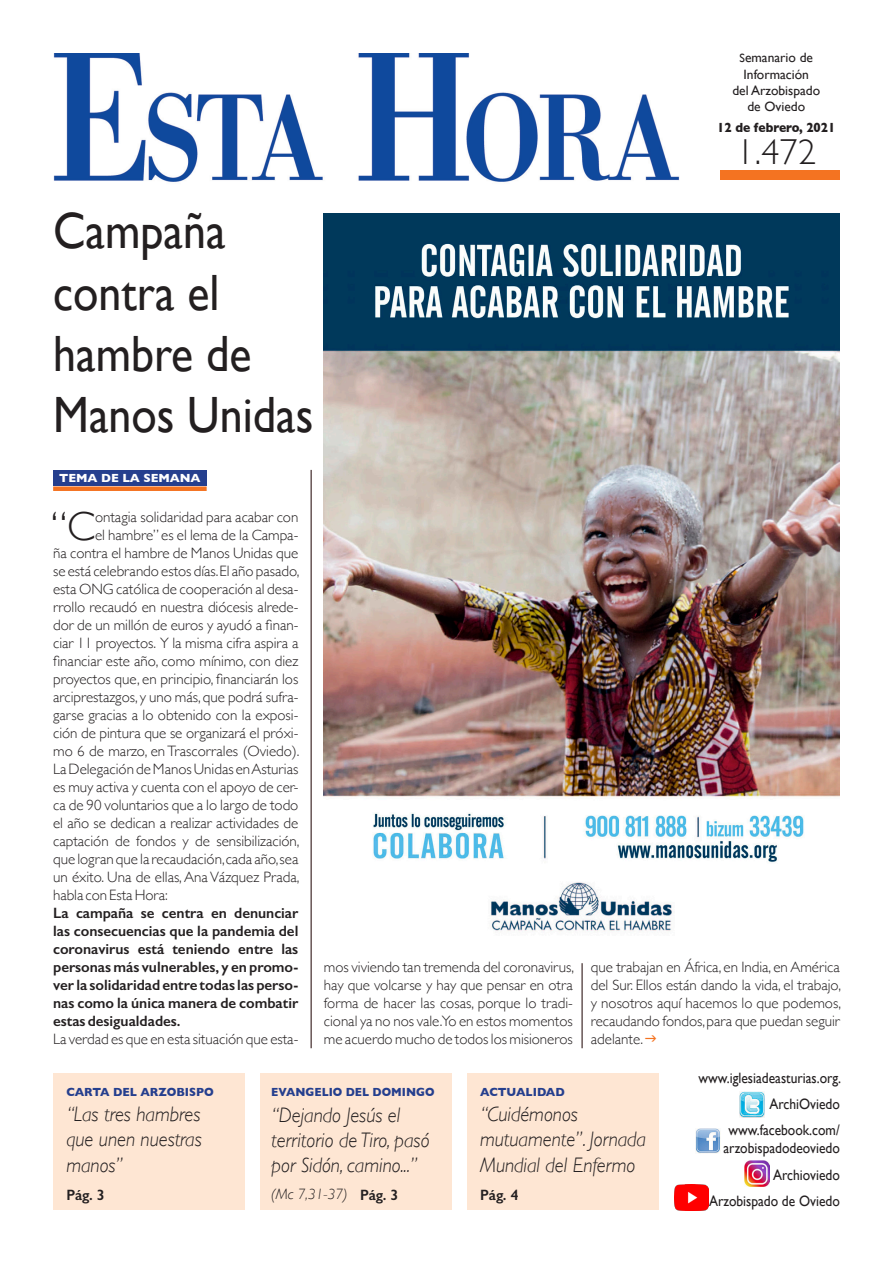
<style>
.page{position:relative;width:893px;height:1263px;background:#fff}
.page>*{position:absolute;margin:0;border:0;box-sizing:border-box;transform-origin:0 0}
.t1{font:51px/61.2px "Gill Sans";color:#231f20;scale:.9 1}
.Texto_general{font:300 41.4px "Gill Sans";color:#231f20}
.t2{font:300 36px "Gill Sans";color:#231f20}
.Opinión_titulo_3_col{font:italic 300 21px/25.2px "Gill Sans";color:#231f20;scale:.95 1}
.Texto_general-2{font:300 15px/18px "Gill Sans";color:#231f20;text-align:justify}
.Texto_general-3{font:600 15px/18px "Gill Sans";color:#231f20;text-align:justify}
.t3{font:15px "Gill Sans";color:#231f20;scale:.9 1}
.Opinión_titulo_3_col-2{font:italic 300 15px "Gill Sans";color:#231f20}
.Opinión_titulo_3_col-3{font:600 15px "Gill Sans";color:#231f20}
.t4{font:13.5px "Gill Sans";color:#231f20}
.t5{font:700 13.5px "Gill Sans";color:#231f20;scale:.9 1}
.t6{font:700 12px "Gill Sans";color:#253f8e;scale:.95 1}
.t7{font:700 12px "Gill Sans";color:#253f8e;scale:.93 1}
.t8{font:700 12px "Gill Sans";color:#fff}
.s1{font-size:12px}
.s2{font-weight:600;font-style:normal}
</style>
<div class="page">
<img style="left:53px;top:53px;width:627px;height:129px">
<div style="left:53px;top:1073px;width:191px;height:137px;background:#fee6d3"></div>
<img style="left:695px;top:1128px;width:26px;height:25px">
<img style="left:739px;top:1091px;width:26px;height:26px">
<img style="left:744px;top:1160px;width:26px;height:26px">
<img style="left:674px;top:1185px;width:34px;height:25px">
<div style="left:721px;top:170px;width:119px;height:10px;background:#f47321"></div>
<div style="left:467px;top:1073px;width:192px;height:137px;background:#fee6d3"></div>
<hr style="left:311px;top:470px;width:1px;height:578px;background:#1b0000">
<hr style="left:582px;top:963px;width:1px;height:85px;background:#1b0000">
<div style="left:53px;top:470px;width:154px;height:16px;background:#253f8e"></div>
<div style="left:53px;top:486px;width:154px;height:5px;background:#f47321"></div>
<div style="left:260px;top:1073px;width:192px;height:137px;background:#fee6d3"></div>
<img style="left:324px;top:213px;width:516px;height:719px">
<p class="t4" style="left:740px;top:50px;width:75px"><span class="s1">S</span>emanario de</p>
<p class="t4" style="left:744px;top:66px;width:67px">Información</p>
<p class="t4" style="left:732px;top:82px;width:89px">del Arzobispado</p>
<p class="t4" style="left:747px;top:99px;width:59px">de Oviedo</p>
<p class="t5" style="left:717px;top:116px;width:133px">12 de febrero, 2021</p>
<p class="t2" style="left:736px;top:124px;width:81px">1.472</p>
<p class="t1" style="left:53px;top:200px;width:193px">Campaña</p>
<p class="t1" style="left:53px;top:261px;width:291px">contra el hambre de<br>Manos Unidas</p>
<p class="t8" style="left:59px;top:468px;width:143px">TEMA DE LA SEMANA</p>
<p class="Texto_general" style="left:51px;top:494px;width:46px">“C</p>
<p class="Texto_general-2" style="left:95px;top:507px;width:205px">ontagia solidaridad para acabar con</p>
<p class="Texto_general-2" style="left:95px;top:525px;width:205px">el hambre” es el lema de la Campa-</p>
<p class="Texto_general-2" style="left:53px;top:543px;width:247px">ña contra el hambre de Manos Unidas que</p>
<p class="Texto_general-2" style="left:53px;top:561px;width:248px">se está celebrando estos días. El año pasado,</p>
<p class="Texto_general-2" style="left:53px;top:579px;width:247px">esta ONG católica de cooperación al desa-</p>
<p class="Texto_general-2" style="left:53px;top:597px;width:247px">rrollo recaudó en nuestra diócesis alrede-</p>
<p class="Texto_general-2" style="left:53px;top:615px;width:247px">dor de un millón de euros y ayudó a finan-</p>
<p class="Texto_general-2" style="left:53px;top:633px;width:247px">ciar 11 proyectos. Y la misma cifra aspira a</p>
<p class="Texto_general-2" style="left:53px;top:651px;width:247px">financiar este año, como mínimo, con diez</p>
<p class="Texto_general-2" style="left:53px;top:669px;width:247px">proyectos que, en principio, financiarán los</p>
<p class="Texto_general-2" style="left:53px;top:687px;width:247px">arciprestazgos, y uno más, que podrá sufra-</p>
<p class="Texto_general-2" style="left:53px;top:705px;width:247px">garse gracias a lo obtenido con la exposi-</p>
<p class="Texto_general-2" style="left:53px;top:723px;width:247px">ción de pintura que se organizará el próxi-</p>
<p class="Texto_general-2" style="left:53px;top:741px;width:248px">mo 6 de marzo, en Trascorrales (Oviedo).</p>
<p class="Texto_general-2" style="left:53px;top:759px;width:247px">La Delegación de Manos Unidas en Asturias</p>
<p class="Texto_general-2" style="left:53px;top:777px;width:247px">es muy activa y cuenta con el apoyo de cer-</p>
<p class="Texto_general-2" style="left:53px;top:795px;width:247px">ca de 90 voluntarios que a lo largo de todo</p>
<p class="Texto_general-2" style="left:53px;top:813px;width:247px">el año se dedican a realizar actividades de</p>
<p class="Texto_general-2" style="left:53px;top:831px;width:248px">captación de fondos y de sensibilización,</p>
<p class="Texto_general-2" style="left:53px;top:849px;width:247px">que logran que la recaudación, cada año, sea</p>
<p class="Texto_general-2" style="left:53px;top:867px;width:248px">un éxito. Una de ellas, Ana Vázquez Prada,</p>
<p class="Texto_general-2" style="left:53px;top:885px;width:116px">habla con Esta Hora:</p>
<p class="Texto_general-3" style="left:53px;top:904px;width:247px">La campaña se centra en denunciar las consecuencias que la pandemia del coronavirus está teniendo entre las personas más vulnerables, y en promo&shy;ver la solidaridad entre todas las perso&shy;nas como la única manera de combatir estas desigualdades.</p>
<p class="Texto_general-2" style="left:53px;top:1029px;width:247px">La verdad es que en esta situación que esta-</p>
<p class="Texto_general-2" style="left:324px;top:957px;width:252px">mos viviendo tan tremenda del coronavirus, hay que volcarse y hay que pensar en otra forma de hacer las cosas, porque lo tradi&shy;cional ya no nos vale.Yo en estos momentos me acuerdo mucho de todos los misioneros</p>
<p class="Texto_general-2" style="left:591px;top:957px;width:252px">que trabajan en África, en India, en América del Sur. Ellos están dando la vida, el trabajo, y nosotros aquí hacemos lo que podemos, recaudando fondos, para que puedan seguir adelante.</p>
<p class="t6" style="left:66px;top:1082px;width:157px">CARTA DEL ARZOBISPO</p>
<p class="Opinión_titulo_3_col" style="left:66px;top:1101px;width:144px;text-align:justify">“Las tres hambres que unen nuestras manos”</p>
<p class="Opinión_titulo_3_col-3" style="left:66px;top:1186px;width:40px">Pág. 3</p>
<p class="t7" style="left:271px;top:1083px;width:177px">EVANGELIO DEL DOMINGO</p>
<p class="Opinión_titulo_3_col" style="left:271px;top:1102px;width:168px">“Dejando Jesús el territorio de Tiro, pasó por Sidón, camino...”</p>
<p class="Opinión_titulo_3_col-2" style="left:271px;top:1185px;width:129px">(Mc 7,31-37) <span class="s2">Pág. 3</span></p>
<p class="t6" style="left:480px;top:1082px;width:91px">ACTUALIDAD</p>
<p class="Opinión_titulo_3_col" style="left:480px;top:1101px;width:176px">“Cuidémonos mutuamente”. Jornada<br>Mundial del Enfermo</p>
<p class="Opinión_titulo_3_col-3" style="left:480px;top:1186px;width:40px">Pág. 4</p>
<p class="t3" style="left:698px;top:1069px;width:160px">www.iglesiadeasturias.org.</p>
<p class="t3" style="left:769px;top:1095px;width:80px">ArchiOviedo</p>
<p class="t3" style="left:728px;top:1121px;width:125px">www.facebook.com/</p>
<p class="t3" style="left:723px;top:1139px;width:131px">arzobispadodeoviedo</p>
<p class="t3" style="left:773px;top:1165px;width:76px">Archioviedo</p>
<p class="t3" style="left:709px;top:1192px;width:147px">Arzobispado de Oviedo</p>
</div>
